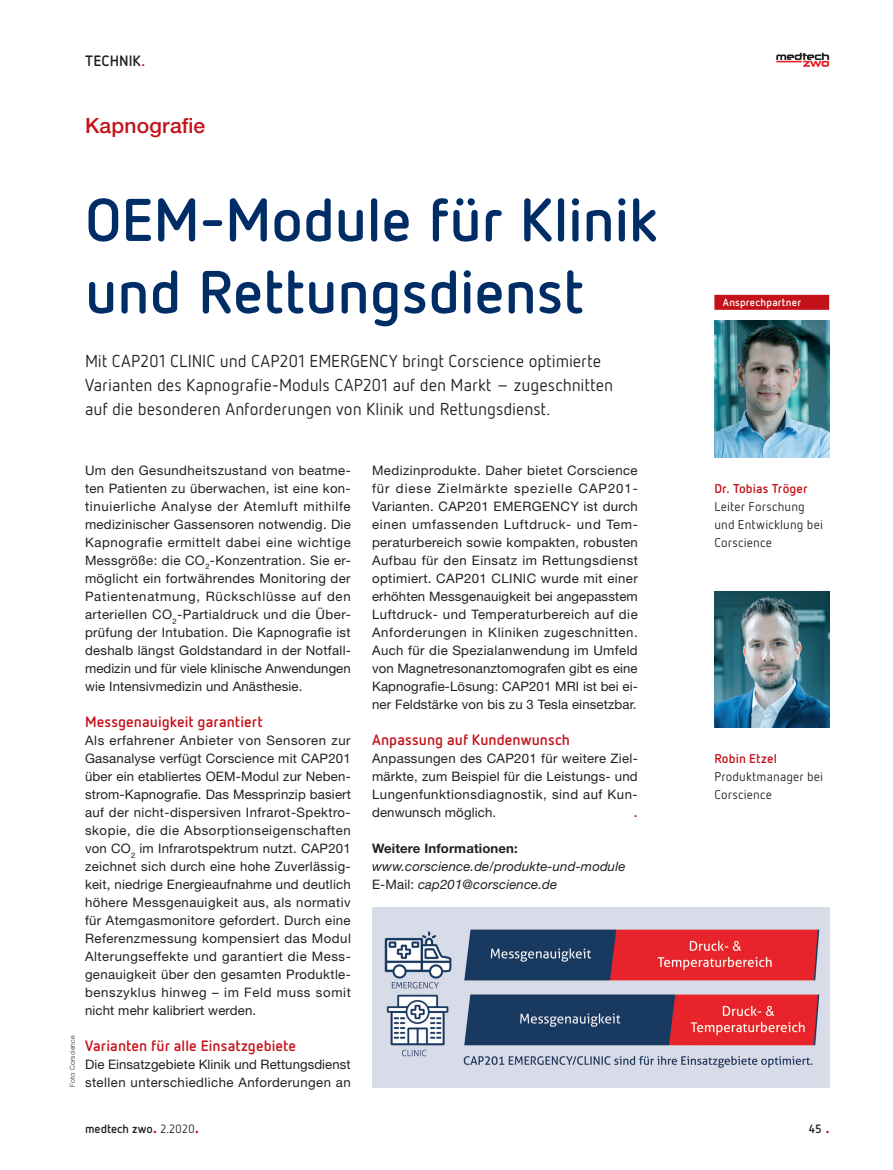
<style>
.page{position:relative;width:893px;height:1170px;background:#fff}
.page>*{position:absolute;margin:0;border:0;box-sizing:border-box;transform-origin:0 0}
.t1{font:700 60px/72px "Netto OT";letter-spacing:-.005em;color:#002d66}
.t2{font:500 21px "Helvetica Neue LT Std";letter-spacing:.01em;color:#c4121a}
.t3{font:17.25px/24px "Netto OT";letter-spacing:-.005em;color:#231f20}
.t4{font:700 15px "Netto OT";letter-spacing:.005em;color:#c4121a}
.t5{font:700 15px "Netto OT";letter-spacing:.005em;color:#231f20}
.t6{font:13.05px/18px "Helvetica Neue LT Std";letter-spacing:.01em;color:#231f20;text-align:justify}
.t7{font:italic 13.05px/18px "Helvetica Neue LT Std";letter-spacing:.01em;color:#231f20}
.t8{font:700 13.05px "Helvetica Neue LT Std";letter-spacing:.01em;color:#231f20}
.t9{font:12.75px/18px "Netto OT";letter-spacing:.015em;color:#231f20}
.t10{font:700 12.75px "Netto OT";letter-spacing:.01em;color:#c4121a}
.t11{font:700 12px "Netto OT";color:#231f20}
.t12{font:700 12px "Netto OT";color:#231f20}
.t13{font:700 10.5px "Netto OT";letter-spacing:.025em;color:#fff}
.t14{font:300 6.75px "Helvetica Neue LT Std";letter-spacing:.025em;color:#231f20}
.s1{color:#c4121a}
.s2{font-style:normal}
.s3{font-size:18px;color:#c4121a}
.s4{font-weight:400}
</style>
<div class="page">
<svg style="left:776px;top:53px;width:53px;height:14px"></svg>
<img style="left:372px;top:907px;width:457px;height:180px">
<img style="left:714px;top:321px;width:115px;height:136px">
<div style="left:714px;top:295px;width:115px;height:15px;background:#c4121a"></div>
<img style="left:714px;top:591px;width:115px;height:136px">
<p class="t5" style="left:85px;top:51px;width:62px">technik<span class="s1">.</span></p>
<h2 class="t2" style="left:85px;top:113px;width:122px">Kapnografie</h2>
<h1 class="t1" style="left:85px;top:182px;width:574px">OEM-Module für Klinik und Rettungsdienst</h1>
<h3 class="t3" style="left:85px;top:348px;width:530px">Mit CAP201 CLINIC und CAP201 EMERGENCY bringt Corscience optimierte<br>Varianten des Kapnografie-Moduls CAP201 auf den Markt – zugeschnitten auf die besonderen Anforderungen von Klinik und Rettungsdienst.</h3>
<p class="t13" style="left:723px;top:295px;width:80px">Ansprechpartner</p>
<p class="t14" style="left:68px;top:1086px;width:53px;rotate:-90deg">Foto: Corscience</p>
<p class="t6" style="left:85px;top:461px;width:267px">Um den Gesundheitszustand von beatme&shy;ten Patienten zu überwachen, ist eine kon&shy;tinuierliche Analyse der Atemluft mithilfe medizinischer Gassensoren notwendig. Die Kapnografie ermittelt dabei eine wichtige Messgröße: die CO<sub>2</sub>-Konzentration. Sie er&shy;möglicht ein fortwährendes Monitoring der Patientenatmung, Rückschlüsse auf den arteriellen CO<sub>2</sub>-Partialdruck und die Über&shy;prüfung der Intubation. Die Kapnografie ist deshalb längst Goldstandard in der Notfall&shy;medizin und für viele klinische Anwendungen wie Intensivmedizin und Anästhesie.</p>
<p class="t4" style="left:85px;top:712px;width:179px">Messgenauigkeit garantiert</p>
<p class="t6" style="left:85px;top:731px;width:267px">Als erfahrener Anbieter von Sensoren zur Gasanalyse verfügt Corscience mit CAP201 über ein etabliertes OEM-Modul zur Neben&shy;strom-Kapnografie. Das Messprinzip basiert auf der nicht-dispersiven Infrarot-Spektro&shy;skopie, die die Absorptionseigenschaften von CO<sub>2</sub> im Infrarotspektrum nutzt. CAP201 zeichnet sich durch eine hohe Zuverlässig&shy;keit, niedrige Energieaufnahme und deutlich höhere Messgenauigkeit aus, als normativ für Atemgasmonitore gefordert. Durch eine Referenzmessung kompensiert das Modul Alterungseffekte und garantiert die Mess&shy;genauigkeit über den gesamten Produktle&shy;benszyklus hinweg – im Feld muss somit nicht mehr kalibriert werden.</p>
<p class="t4" style="left:85px;top:1036px;width:213px">Varianten für alle Einsatzgebiete</p>
<p class="t6" style="left:85px;top:1055px;width:267px">Die Einsatzgebiete Klinik und Rettungsdienst stellen unterschiedliche Anforderungen an</p>
<p class="t6" style="left:372px;top:461px;width:267px">Medizinprodukte. Daher bietet Corscience für diese Zielmärkte spezielle CAP201- Varianten. CAP201 EMERGENCY ist durch einen umfassenden Luftdruck- und Tem&shy;peraturbereich sowie kompakten, robusten Aufbau für den Einsatz im Rettungsdienst optimiert. CAP201 CLINIC wurde mit einer erhöhten Messgenauigkeit bei angepasstem Luftdruck- und Temperaturbereich auf die Anforderungen in Kliniken zugeschnitten.<br>Auch für die Spezialanwendung im Umfeld von Magnetresonanztomografen gibt es eine Kapnografie-Lösung: CAP201 MRI ist bei ei&shy;ner Feldstärke von bis zu 3 Tesla einsetzbar.</p>
<p class="t4" style="left:372px;top:730px;width:199px">Anpassung auf Kundenwunsch</p>
<p class="t6" style="left:372px;top:749px;width:267px">Anpassungen des CAP201 für weitere Ziel&shy;märkte, zum Beispiel für die Leistungs- und Lungenfunktionsdiagnostik, sind auf Kun&shy;denwunsch möglich.</p>
<p class="t4" style="left:634px;top:802px;width:5px">.</p>
<p class="t8" style="left:372px;top:840px;width:147px">Weitere Informationen:</p>
<p class="t7" style="left:372px;top:857px;width:255px">www.corscience.de/produkte-und-module<br><span class="s2">E-Mail:</span> cap201@corscience.de</p>
<p class="t10" style="left:714px;top:480px;width:95px">Dr. Tobias Tröger</p>
<p class="t9" style="left:714px;top:497px;width:110px">Leiter Forschung und Entwicklung bei<br>Corscience</p>
<p class="t10" style="left:714px;top:750px;width:64px">Robin Etzel</p>
<p class="t9" style="left:714px;top:767px;width:110px">Produktmanager bei<br>Corscience</p>
<p class="t11" style="left:85px;top:1121px;width:116px">medtech zwo<span class="s3">.</span> <span class="s4">2.2020</span><span class="s3">.</span></p>
<p class="t12" style="left:809px;top:1121px;width:23px">45 <span class="s3">.</span></p>
</div>
